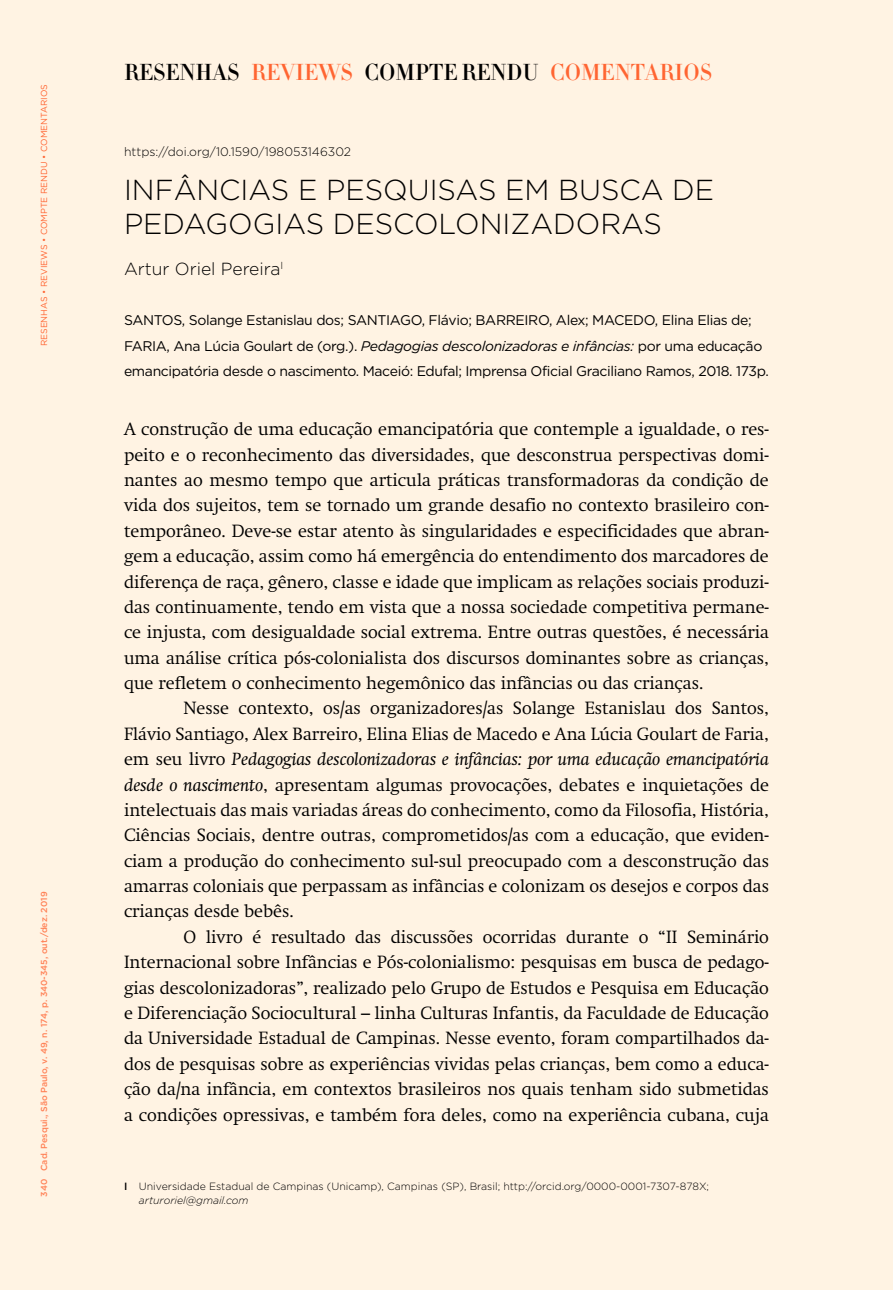
<style>
.page{position:relative;width:893px;height:1290px;background:#fff3e3}
.page>*{position:absolute;margin:0;border:0;box-sizing:border-box;transform-origin:0 0}
.t1{font:300 28.88px/34.1px "Gotham HTF";color:#000}
.t2{font:500 22.75px "Didot HTF 11";color:#000}
.t3{font:300 17.5px/25.4px "Swift";color:#000;text-align:justify}
.t4{font:300 17.5px "Gotham HTF";color:#000}
.t5{font:14px/25.4px "Gotham HTF";letter-spacing:-.025em;color:#000}
.t6{font:300 12.25px "Gotham HTF";color:#000}
.t7{font:300 10.5px/14px "Gotham HTF";color:#000}
.t8{font:500 8.75px "Gotham HTF";color:#ff8861}
.t9{font:8.75px "Gotham HTF";color:#ff6a39}
.s1{color:#ff6a39}
.s2{font-style:italic}
.s3{font-weight:400;font-style:italic}
.s4{font-weight:500}
</style>
<div class="page">
<p class="t9" style="left:39px;top:346px;width:263px;rotate:-90deg">RESENHAS • REVIEWS • COMPTE RENDU • COMENTARIOS</p>
<p class="t8" style="left:39px;top:1196px;width:306px;rotate:-90deg">340 Cad. Pesqui., São Paulo, v. 49, n. 174, p. 340-345, out./dez. 2019</p>
<h2 class="t2" style="left:124px;top:58px;width:589px">RESENHAS <span class="s1">REVIEWS</span> COMPTE RENDU <span class="s1">COMENTARIOS</span></h2>
<p class="t6" style="left:124px;top:145px;width:229px">https://doi.org/10.1590/198053146302</p>
<h1 class="t1" style="left:124px;top:173px;width:592px">INFÂNCIAS E PESQUISAS EM BUSCA DE<br>PEDAGOGIAS DESCOLONIZADORAS</h1>
<p class="t4" style="left:124px;top:259px;width:161px">Artur Oriel Pereira<sup>I</sup></p>
<p class="t5" style="left:124px;top:307px;width:646px">SANTOS, Solange Estanislau dos; SANTIAGO, Flávio; BARREIRO, Alex; MACEDO, Elina Elias de;<br>FARIA, Ana Lúcia Goulart de (org.). <span class="s2">Pedagogias descolonizadoras e infâncias:</span> por uma educação emancipatória desde o nascimento. Maceió: Edufal; Imprensa Oficial Graciliano Ramos, 2018. 173p.</p>
<p class="t3" style="left:124px;top:417px;width:646px">A construção de uma educação emancipatória que contemple a igualdade, o res&shy;peito e o reconhecimento das diversidades, que desconstrua perspectivas domi&shy;nantes ao mesmo tempo que articula práticas transformadoras da condição de vida dos sujeitos, tem se tornado um grande desafio no contexto brasileiro con&shy;temporâneo. Deve-se estar atento às singularidades e especificidades que abran&shy;gem a educação, assim como há emergência do entendimento dos marcadores de diferença de raça, gênero, classe e idade que implicam as relações sociais produzi&shy;das continuamente, tendo em vista que a nossa sociedade competitiva permane&shy;ce injusta, com desigualdade social extrema. Entre outras questões, é necessária uma análise crítica pós-colonialista dos discursos dominantes sobre as crianças, que refletem o conhecimento hegemônico das infâncias ou das crianças.</p>
<p class="t3" style="left:124px;top:696px;width:646px;text-indent:60px">Nesse contexto, os/as organizadores/as Solange Estanislau dos Santos, Flávio Santiago, Alex Barreiro, Elina Elias de Macedo e Ana Lúcia Goulart de Faria, em seu livro <span class="s3">Pedagogias descolonizadoras e infâncias: por uma educação emancipatória desde o nascimento</span>, apresentam algumas provocações, debates e inquietações de intelectuais das mais variadas áreas do conhecimento, como da Filosofia, História, Ciências Sociais, dentre outras, comprometidos/as com a educação, que eviden&shy;ciam a produção do conhecimento sul-sul preocupado com a desconstrução das amarras coloniais que perpassam as infâncias e colonizam os desejos e corpos das crianças desde bebês.</p>
<p class="t3" style="left:124px;top:924px;width:646px;text-indent:60px">O livro é resultado das discussões ocorridas durante o “II Seminário Internacional sobre Infâncias e Pós-colonialismo: pesquisas em busca de pedago&shy;gias descolonizadoras”, realizado pelo Grupo de Estudos e Pesquisa em Educação e Diferenciação Sociocultural – linha Culturas Infantis, da Faculdade de Educação da Universidade Estadual de Campinas. Nesse evento, foram compartilhados da&shy;dos de pesquisas sobre as experiências vividas pelas crianças, bem como a educa&shy;ção da/na infância, em contextos brasileiros nos quais tenham sido submetidas a condições opressivas, e também fora deles, como na experiência cubana, cuja</p>
<p class="t7" style="left:139px;top:1179px;width:572px;text-indent:-15px"><span class="s4">I</span> Universidade Estadual de Campinas (Unicamp), Campinas (SP), Brasil; http://orcid.org/0000-0001-7307-878X; <span class="s2">arturoriel@gmail.com</span></p>
</div>
